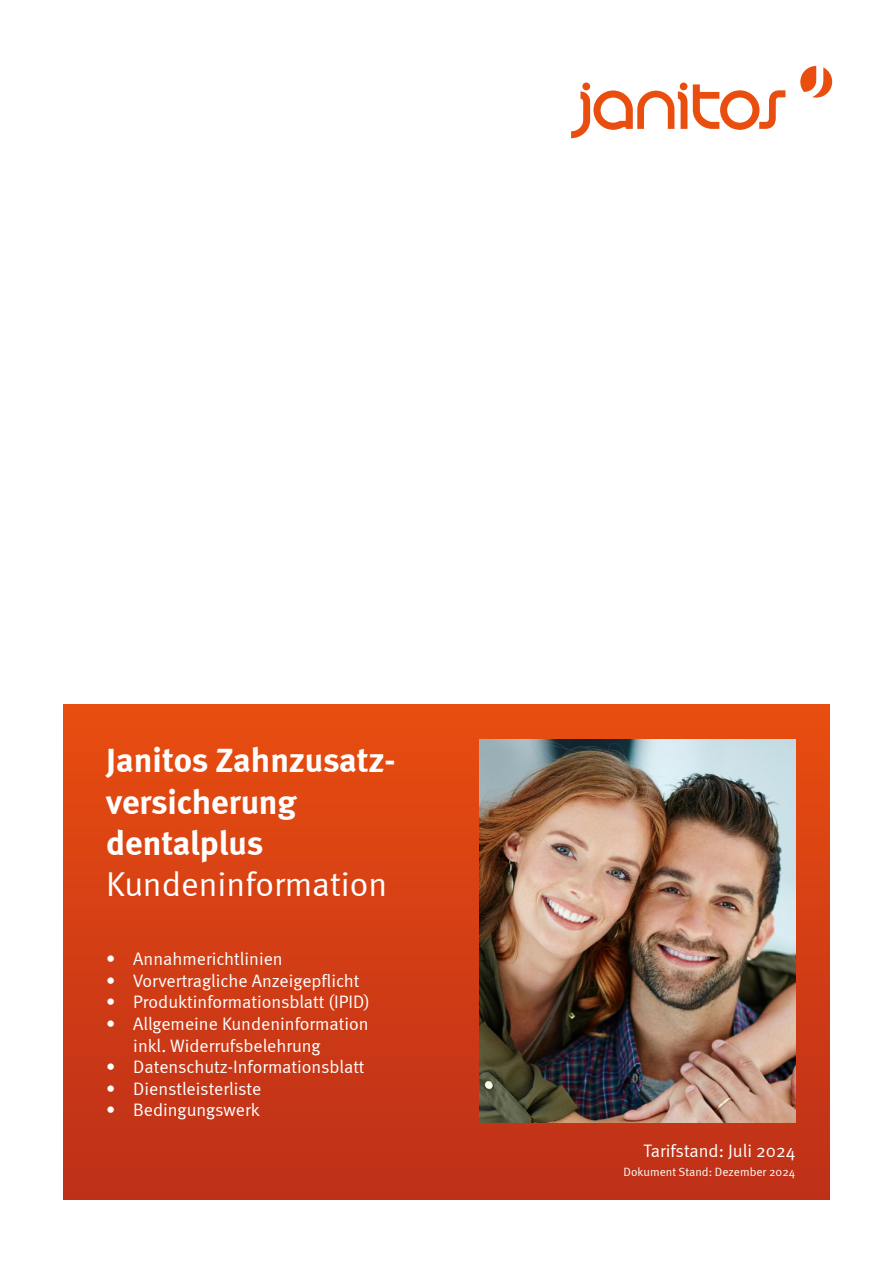
<style>
.page{position:relative;width:893px;height:1263px;background:#fff}
.page>*{position:absolute;margin:0;border:0;box-sizing:border-box;transform-origin:0 0}
.t1{font:700 34.5px/41.4px "Meta";color:#fff}
.t2{font:34.5px "Meta Normal";color:#fff}
.t3{font:18px/21.6px "Meta Normal";color:#fff}
.t4{font:12px "Meta Normal";color:#fff}
</style>
<div class="page">
<div style="left:64px;top:705px;width:765px;height:494px;background:linear-gradient(to bottom,#e84e11,#bd2f18)"></div>
<svg style="left:693px;top:84px;width:92px;height:46px"></svg>
<svg style="left:571px;top:83px;width:116px;height:55px"></svg>
<svg style="left:800px;top:66px;width:32px;height:32px"></svg>
<img style="left:479px;top:740px;width:316px;height:383px">
<h1 class="t1" style="left:106px;top:739px;width:291px">Janitos Zahnzusatz&shy;versicherung dentalplus</h1>
<h1 class="t2" style="left:106px;top:864px;width:282px">Kundeninformation</h1>
<p class="t3" style="left:106px;top:948px;width:178px">• Annahmerichtlinien</p>
<p class="t3" style="left:106px;top:969px;width:255px">• Vorvertragliche Anzeigepflicht</p>
<p class="t3" style="left:106px;top:991px;width:265px">• Produktinformationsblatt (IPID)</p>
<p class="t3" style="left:133px;top:1013px;width:237px;text-indent:-27px">• Allgemeine Kundeninformation inkl. Widerrufsbelehrung</p>
<p class="t3" style="left:106px;top:1056px;width:260px">• Datenschutz-Informationsblatt</p>
<p class="t3" style="left:106px;top:1077px;width:156px">• Dienstleisterliste</p>
<p class="t3" style="left:106px;top:1099px;width:155px">• Bedingungswerk</p>
<p class="t3" style="left:644px;top:1139px;width:153px">Tarifstand: Juli 2024</p>
<p class="t4" style="left:624px;top:1165px;width:173px">Dokument Stand: Dezember 2024</p>
</div>
